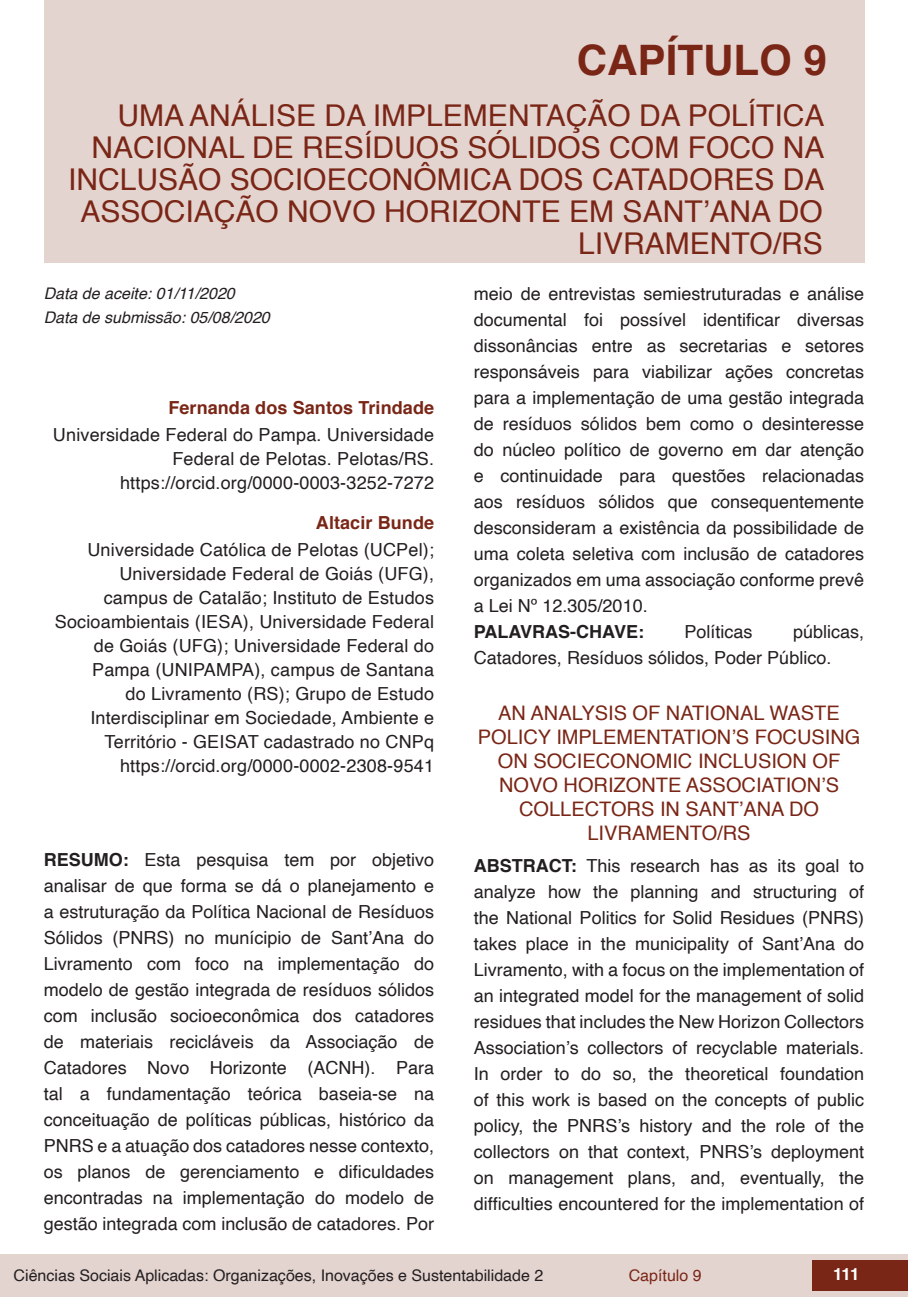
<style>
.page{position:relative;width:908px;height:1304px;background:#fff}
.page>*{position:absolute;margin:0;border:0;box-sizing:border-box;transform-origin:0 0}
.capítulos{font:700 42px "Helvetica";color:#7a2616}
.nome_artigos{font:30px/32px "Helvetica";color:#7a2616;text-align:right}
.título_Inglês{font:20px/24px "Helvetica";color:#7a2616;text-align:center}
.Resumos_e_PC_TXT{font:18px/26px "Helvetica";color:#231f20;text-align:justify}
.info_autores{font:18px/24px "Helvetica";letter-spacing:.01em;color:#231f20;text-align:right}
.nome_autores{font:700 18px "Helvetica";letter-spacing:.005em;color:#7a2616}
.Resumos_e_PC_TXT-2{font:700 18px "Helvetica";color:#231f20}
.t1{font:700 16.8px "Helvetica";color:#fff}
.t2{font:16px "Helvetica";color:#231f20}
.data{font:italic 16px "Helvetica";color:#231f20}
.t3{font:16px "Helvetica";color:#7a2616}
.s1{font-weight:700}
</style>
<div class="page">
<div style="left:0;top:1254px;width:906px;height:43px;background:#e4d4d0"></div>
<div style="left:812px;top:1261px;width:95px;height:30px;background:#7a2616"></div>
<div style="left:44px;top:0;width:819px;height:263px;background:#e4d4d0"></div>
<p class="capítulos" style="left:576px;top:26px;width:251px">CAPÍTULO 9</p>
<p class="nome_artigos" style="left:68px;top:101px;width:757px">UMA ANÁLISE DA IMPLEMENTAÇÃO DA POLÍTICA NACIONAL DE RESÍDUOS SÓLIDOS COM FOCO NA INCLUSÃO SOCIOECONÔMICA DOS CATADORES DA ASSOCIAÇÃO NOVO HORIZONTE EM SANT’ANA DO LIVRAMENTO/RS</p>
<p class="data" style="left:44px;top:280px;width:192px">Data de aceite: 01/11/2020</p>
<p class="data" style="left:44px;top:304px;width:227px">Data de submissão: 05/08/2020</p>
<p class="nome_autores" style="left:168px;top:393px;width:267px">Fernanda dos Santos Trindade</p>
<p class="info_autores" style="left:53px;top:423px;width:382px">Universidade Federal do Pampa. Universidade<br>Federal de Pelotas. Pelotas/RS.</p>
<p class="info_autores" style="left:120px;top:471px;width:315px">https://orcid.org/0000-0003-3252-7272</p>
<p class="nome_autores" style="left:316px;top:508px;width:120px">Altacir Bunde</p>
<p class="info_autores" style="left:55px;top:538px;width:380px">Universidade Católica de Pelotas (UCPel); Universidade Federal de Goiás (UFG), campus de Catalão; Instituto de Estudos Socioambientais (IESA), Universidade Federal de Goiás (UFG); Universidade Federal do Pampa (UNIPAMPA), campus de Santana<br>do Livramento (RS); Grupo de Estudo Interdisciplinar em Sociedade, Ambiente e Território - GEISAT cadastrado no CNPq</p>
<p class="info_autores" style="left:120px;top:754px;width:315px">https://orcid.org/0000-0002-2308-9541</p>
<p class="Resumos_e_PC_TXT" style="left:44px;top:847px;width:392px"><span class="s1">RESUMO:</span> Esta pesquisa tem por objetivo analisar de que forma se dá o planejamento e a estruturação da Política Nacional de Resíduos Sólidos (PNRS) no munícipio de Sant’Ana do Livramento com foco na implementação do modelo de gestão integrada de resíduos sólidos com inclusão socioeconômica dos catadores de materiais recicláveis da Associação de Catadores Novo Horizonte (ACNH). Para tal a fundamentação teórica baseia-se na conceituação de políticas públicas, histórico da PNRS e a atuação dos catadores nesse contexto, os planos de gerenciamento e dificuldades encontradas na implementação do modelo de gestão integrada com inclusão de catadores. Por</p>
<p class="Resumos_e_PC_TXT" style="left:473px;top:281px;width:392px">meio de entrevistas semiestruturadas e análise documental foi possível identificar diversas dissonâncias entre as secretarias e setores responsáveis para viabilizar ações concretas para a implementação de uma gestão integrada de resíduos sólidos bem como o desinteresse do núcleo político de governo em dar atenção e continuidade para questões relacionadas aos resíduos sólidos que consequentemente desconsideram a existência da possibilidade de uma coleta seletiva com inclusão de catadores organizados em uma associação conforme prevê a Lei Nº 12.305/2010.</p>
<p class="Resumos_e_PC_TXT-2" style="left:473px;top:617px;width:172px">PALAVRAS-CHAVE:</p>
<p class="Resumos_e_PC_TXT" style="left:684px;top:619px;width:70px">Políticas</p>
<p class="Resumos_e_PC_TXT" style="left:473px;top:619px;width:392px;text-indent:319px">públicas,<br>Catadores, Resíduos sólidos, Poder Público.</p>
<p class="título_Inglês" style="left:477px;top:702px;width:384px">AN ANALYSIS OF NATIONAL WASTE<br>POLICY IMPLEMENTATION’S FOCUSING<br>ON SOCIECONOMIC INCLUSION OF<br>NOVO HORIZONTE ASSOCIATION’S<br>COLLECTORS IN SANT’ANA DO<br>LIVRAMENTO/RS</p>
<p class="Resumos_e_PC_TXT" style="left:473px;top:853px;width:392px"><span class="s1">ABSTRACT:</span> This research has as its goal to analyze how the planning and structuring of the National Politics for Solid Residues (PNRS) takes place in the municipality of Sant’Ana do Livramento, with a focus on the implementation of an integrated model for the management of solid residues that includes the New Horizon Collectors Association’s collectors of recyclable materials.<br>In order to do so, the theoretical foundation of this work is based on the concepts of public policy, the PNRS’s history and the role of the collectors on that context, PNRS’s deployment on management plans, and, eventually, the difficulties encountered for the implementation of</p>
<p class="t2" style="left:14px;top:1263px;width:531px">Ciências Sociais Aplicadas: Organizações, Inovações e Sustentabilidade 2</p>
<p class="t3" style="left:628px;top:1263px;width:74px">Capítulo 9</p>
<p class="t1" style="left:832px;top:1261px;width:28px">111</p>
</div>
